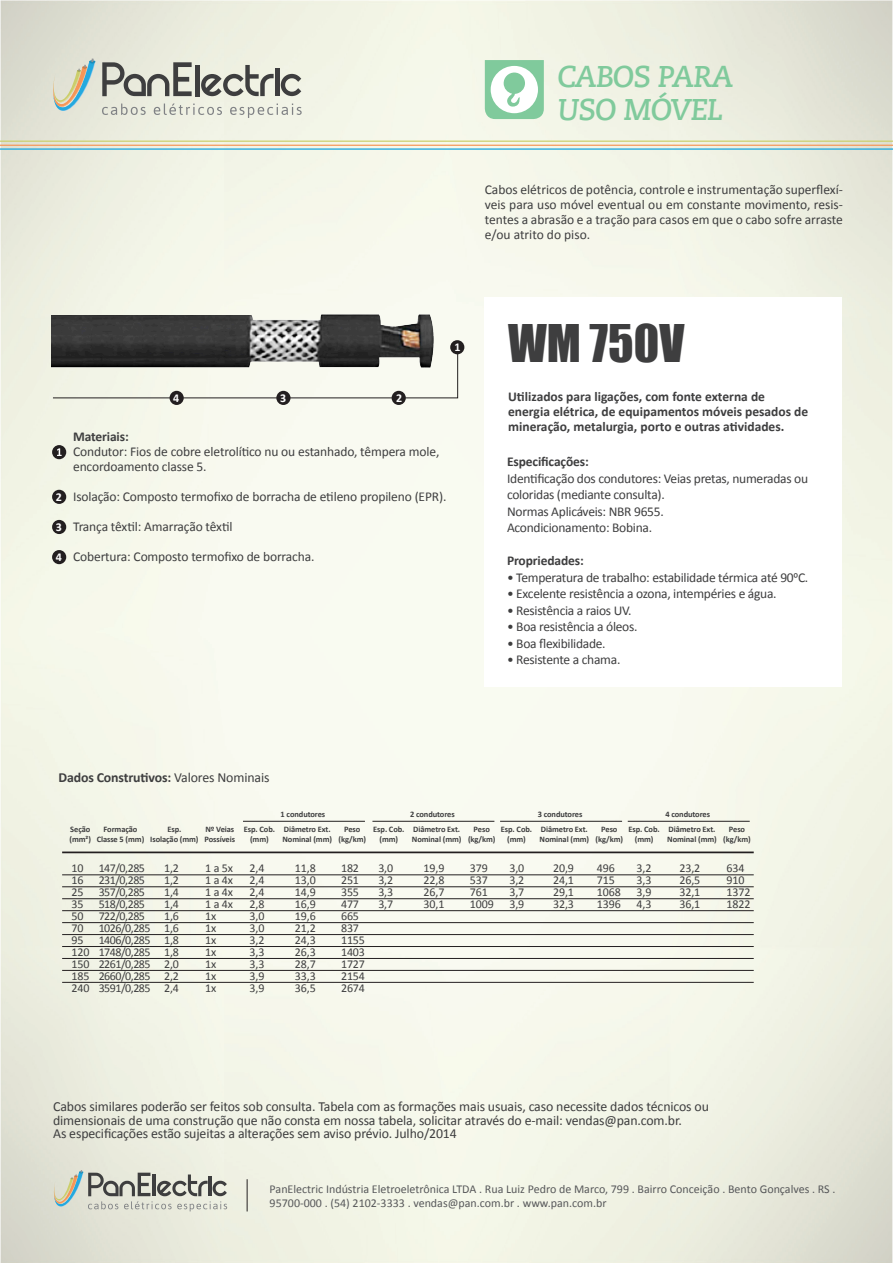
<style>
.page{position:relative;width:893px;height:1263px;background:#fff}
.page>*{position:absolute;margin:0;border:0;box-sizing:border-box;transform-origin:0 0}
.t1{font:47.7px "Impact";color:#3e3e3f}
.t2{font:italic 700 30px/33px "Caecilia LT Std";letter-spacing:-.03em;color:#80ca9c}
.t3{font:13.8px/13.8px "Calibri";letter-spacing:-.01em;color:#3e3e3f}
.t4{font:700 13.8px "Calibri";letter-spacing:-.01em;color:#3e3e3f}
.t5{font:13.5px/15px "Calibri";letter-spacing:-.02em;color:#3e3e3f}
.t6{font:700 13.5px/15px "Calibri";color:#3e3e3f}
.t7{font:12px/12px "Calibri";letter-spacing:-.01em;color:#3e3e3f;text-align:justify}
.t8{font:12px/14.4px "Calibri";color:#57585a}
.t9{font:12px/12px "Calibri";letter-spacing:-.04em;color:#3e3e3f}
.t10{font:700 12px "Calibri";color:#fff}
.t11{font:700 8.4px/9.8px "Calibri";letter-spacing:-.01em;color:#3e3e3f;text-align:center}
.s1{font-size:12px}
.s2{font-weight:400}
</style>
<div class="page">
<img style="left:0;top:0;width:893px;height:1263px">
<div style="left:484px;top:297px;width:357px;height:390px;background:#fff"></div>
<hr style="left:195px;top:65px;width:4px;height:31px;background:#3e3e3f">
<svg style="left:201px;top:65px;width:100px;height:31px;background:#aeafa7"></svg>
<svg style="left:102px;top:62px;width:90px;height:34px;background:#a8a9a1"></svg>
<svg style="left:102px;top:103px;width:44px;height:12px"></svg>
<svg style="left:154px;top:103px;width:68px;height:12px"></svg>
<svg style="left:230px;top:103px;width:72px;height:15px"></svg>
<svg style="left:51px;top:58px;width:44px;height:54px;background:#cad3c5"></svg>
<hr style="left:0;top:148px;width:893px;height:2px;background:#24a9de">
<hr style="left:0;top:141px;width:893px;height:1px;background:#cbce6b">
<hr style="left:0;top:145px;width:893px;height:1px;background:#f59657">
<hr style="left:247px;top:1179px;width:1px;height:32px;background:#231f20">
<svg style="left:52px;top:1170px;width:175px;height:41px;background:#c2c4ba"></svg>
<svg style="left:485px;top:60px;width:59px;height:59px"></svg>
<svg style="left:53px;top:347px;width:405px;height:51px"></svg>
<div style="left:392px;top:391px;width:14px;height:14px;background:#231f20;border-radius:50%"></div>
<div style="left:450px;top:340px;width:14px;height:14px;background:#231f20;border-radius:50%"></div>
<div style="left:170px;top:391px;width:14px;height:14px;background:#231f20;border-radius:50%"></div>
<div style="left:276px;top:391px;width:14px;height:14px;background:#231f20;border-radius:50%"></div>
<img style="left:51px;top:304px;width:392px;height:68px">
<div style="left:52px;top:445px;width:14px;height:14px;background:#231f20;border-radius:50%"></div>
<svg style="left:57px;top:448px;width:5px;height:8px"></svg>
<div style="left:52px;top:490px;width:14px;height:14px;background:#231f20;border-radius:50%"></div>
<div style="left:52px;top:520px;width:14px;height:14px;background:#231f20;border-radius:50%"></div>
<div style="left:52px;top:550px;width:14px;height:14px;background:#231f20;border-radius:50%"></div>
<hr style="left:62px;top:851px;width:692px;height:2px;background:#231f20">
<hr style="left:62px;top:874px;width:692px;height:1px;background:#231f20">
<hr style="left:62px;top:946px;width:692px;height:1px;background:#231f20">
<hr style="left:62px;top:982px;width:692px;height:1px;background:#231f20">
<hr style="left:62px;top:886px;width:692px;height:1px;background:#231f20">
<hr style="left:62px;top:898px;width:692px;height:1px;background:#231f20">
<hr style="left:62px;top:910px;width:692px;height:1px;background:#231f20">
<hr style="left:62px;top:922px;width:692px;height:1px;background:#231f20">
<hr style="left:62px;top:958px;width:692px;height:1px;background:#231f20">
<hr style="left:62px;top:934px;width:692px;height:1px;background:#231f20">
<hr style="left:62px;top:970px;width:692px;height:1px;background:#231f20">
<hr style="left:500px;top:821px;width:122px;height:1px;background:#231f20">
<hr style="left:628px;top:821px;width:122px;height:1px;background:#231f20">
<hr style="left:372px;top:821px;width:122px;height:1px;background:#231f20">
<hr style="left:243px;top:821px;width:122px;height:1px;background:#231f20">
<h2 class="t2" style="left:557px;top:61px;width:178px">CABOS PARA<br>USO MÓVEL</h2>
<p class="t5" style="left:485px;top:182px;width:360px;text-align:justify">Cabos elétricos de potência, controle e instrumentação superflexí&shy;veis para uso móvel eventual ou em constante movimento, resis&shy;tentes a abrasão e a tração para casos em que o cabo sofre arraste e/ou atrito do piso.</p>
<p class="t10" style="left:455px;top:340px;width:8px">1</p>
<p class="t10" style="left:173px;top:390px;width:8px">4</p>
<p class="t10" style="left:280px;top:390px;width:8px">3</p>
<p class="t10" style="left:396px;top:390px;width:8px">2</p>
<p class="t10" style="left:56px;top:489px;width:8px">2</p>
<p class="t10" style="left:56px;top:519px;width:8px">3</p>
<p class="t10" style="left:56px;top:549px;width:8px">4</p>
<p class="t6" style="left:73px;top:428px;width:57px">Materiais:</p>
<p class="t5" style="left:73px;top:444px;width:368px">Condutor: Fios de cobre eletrolítico nu ou estanhado, têmpera mole, encordoamento classe 5.</p>
<p class="t5" style="left:73px;top:489px;width:375px">Isolação: Composto termofixo de borracha de etileno propileno (EPR).</p>
<p class="t5" style="left:73px;top:519px;width:161px">Trança têxtil: Amarração têxtil</p>
<p class="t5" style="left:73px;top:549px;width:243px">Cobertura: Composto termofixo de borracha.</p>
<h1 class="t1" style="left:508px;top:306px;width:178px">WM 750V</h1>
<p class="t6" style="left:508px;top:389px;width:302px">Utilizados para ligações, com fonte externa de energia elétrica, de equipamentos móveis pesados de mineração, metalurgia, porto e outras atividades.</p>
<p class="t6" style="left:507px;top:454px;width:83px">Especificações:</p>
<p class="t5" style="left:507px;top:470px;width:303px;line-height:16.5px">Identificação dos condutores: Veias pretas, numeradas ou coloridas (mediante consulta).<br>Normas Aplicáveis: NBR 9655.<br>Acondicionamento: Bobina.</p>
<p class="t6" style="left:507px;top:553px;width:78px">Propriedades:</p>
<p class="t5" style="left:507px;top:570px;width:303px">• Temperatura de trabalho: estabilidade térmica até 90<span class="s1">⁰</span>C.</p>
<p class="t5" style="left:507px;top:586px;width:271px">• Excelente resistência a ozona, intempéries e água.</p>
<p class="t5" style="left:507px;top:603px;width:126px">• Resistência a raios UV.</p>
<p class="t5" style="left:507px;top:619px;width:132px">• Boa resistência a óleos.</p>
<p class="t5" style="left:507px;top:636px;width:100px">• Boa flexibilidade.</p>
<p class="t5" style="left:507px;top:652px;width:115px">• Resistente a chama.</p>
<p class="t4" style="left:58px;top:769px;width:212px">Dados Construtivos: <span class="s2">Valores Nominais</span></p>
<p class="t11" style="left:281px;top:809px;width:46px">1 condutores</p>
<p class="t11" style="left:410px;top:809px;width:46px">2 condutores</p>
<p class="t11" style="left:538px;top:809px;width:46px">3 condutores</p>
<p class="t11" style="left:665px;top:809px;width:46px">4 condutores</p>
<p class="t11" style="left:70px;top:824px;width:23px;text-align:left">Seção (mm²)</p>
<p class="t11" style="left:97px;top:824px;width:49px">Formação<br>Classe 5 (mm)</p>
<p class="t11" style="left:150px;top:824px;width:50px">Esp.<br>Isolação (mm)</p>
<p class="t11" style="left:205px;top:824px;width:32px;text-align:left">Nº Veias<br>Possíveis</p>
<p class="t11" style="left:501px;top:824px;width:33px">Esp. Cob. (mm)</p>
<p class="t11" style="left:540px;top:824px;width:51px;text-align:left">Diâmetro Ext.<br>Nominal (mm)</p>
<p class="t11" style="left:596px;top:824px;width:29px">Peso (kg/km)</p>
<p class="t11" style="left:244px;top:824px;width:33px">Esp. Cob. (mm)</p>
<p class="t11" style="left:282px;top:824px;width:51px;text-align:left">Diâmetro Ext.<br>Nominal (mm)</p>
<p class="t11" style="left:339px;top:824px;width:29px">Peso (kg/km)</p>
<p class="t11" style="left:373px;top:824px;width:33px">Esp. Cob. (mm)</p>
<p class="t11" style="left:412px;top:824px;width:51px;text-align:left">Diâmetro Ext.<br>Nominal (mm)</p>
<p class="t11" style="left:468px;top:824px;width:29px">Peso (kg/km)</p>
<p class="t11" style="left:629px;top:824px;width:33px">Esp. Cob. (mm)</p>
<p class="t11" style="left:667px;top:824px;width:51px;text-align:left">Diâmetro Ext.<br>Nominal (mm)</p>
<p class="t11" style="left:723px;top:824px;width:29px">Peso (kg/km)</p>
<p class="t7" style="left:71px;top:862px;width:20px;text-align:left">10<br>16<br>25<br>35<br>50<br>70<br>95<br>120<br>150<br>185<br>240</p>
<p class="t9" style="left:99px;top:862px;width:53px">147/0,285<br>231/0,285<br>357/0,285<br>518/0,285<br>722/0,285<br>1026/0,285<br>1406/0,285<br>1748/0,285<br>2261/0,285<br>2660/0,285<br>3591/0,285</p>
<p class="t7" style="left:164px;top:862px;width:16px">1,2<br>1,2<br>1,4<br>1,4<br>1,6<br>1,6<br>1,8<br>1,8<br>2,0<br>2,2<br>2,4</p>
<p class="t7" style="left:205px;top:862px;width:29px;text-align:left">1 a 5x<br>1 a 4x<br>1 a 4x<br>1 a 4x<br>1x<br>1x<br>1x<br>1x<br>1x<br>1x<br>1x</p>
<p class="t7" style="left:250px;top:862px;width:16px">2,4<br>2,4<br>2,4<br>2,8<br>3,0<br>3,0<br>3,2<br>3,3<br>3,3<br>3,9<br>3,9</p>
<p class="t7" style="left:295px;top:862px;width:22px">11,8<br>13,0<br>14,9<br>16,9<br>19,6<br>21,2<br>24,3<br>26,3<br>28,7<br>33,3<br>36,5</p>
<p class="t7" style="left:341px;top:862px;width:25px;text-align:left">182<br>251<br>355<br>477<br>665<br>837<br>1155<br>1403<br>1727<br>2154<br>2674</p>
<p class="t7" style="left:378px;top:862px;width:16px">3,0<br>3,2<br>3,3<br>3,7</p>
<p class="t7" style="left:424px;top:862px;width:22px">19,9<br>22,8<br>26,7<br>30,1</p>
<p class="t7" style="left:470px;top:862px;width:25px;text-align:left">379<br>537<br>761<br>1009</p>
<p class="t7" style="left:509px;top:862px;width:16px">3,0<br>3,2<br>3,7<br>3,9</p>
<p class="t7" style="left:553px;top:862px;width:22px">20,9<br>24,1<br>29,1<br>32,3</p>
<p class="t7" style="left:597px;top:862px;width:25px;text-align:left">496<br>715<br>1068<br>1396</p>
<p class="t7" style="left:636px;top:862px;width:16px">3,2<br>3,3<br>3,9<br>4,3</p>
<p class="t7" style="left:679px;top:862px;width:22px">23,2<br>26,5<br>32,1<br>36,1</p>
<p class="t7" style="left:726px;top:862px;width:25px;text-align:left">634<br>910<br>1372<br>1822</p>
<p class="t3" style="left:53px;top:1099px;width:657px">Cabos similares poderão ser feitos sob consulta. Tabela com as formações mais usuais, caso necessite dados técnicos ou dimensionais de uma construção que não consta em nossa tabela, solicitar através do e-mail: vendas@pan.com.br.<br>As especificações estão sujeitas a alterações sem aviso prévio. Julho/2014</p>
<p class="t8" style="left:270px;top:1181px;width:567px">PanElectric Indústria Eletroeletrônica LTDA . Rua Luiz Pedro de Marco, 799 . Bairro Conceição . Bento Gonçalves . RS .<br>95700-000 . (54) 2102-3333 . vendas@pan.com.br . www.pan.com.br</p>
</div>
